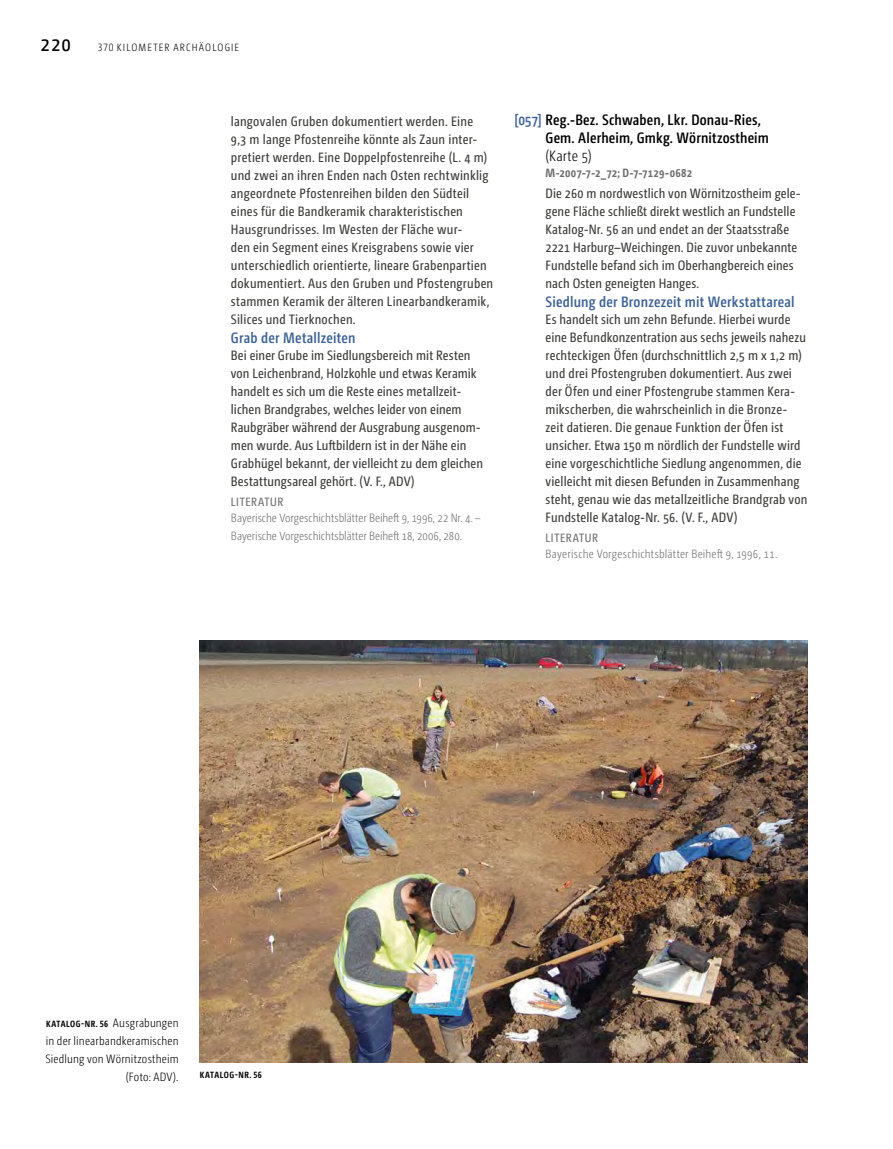
<style>
.page{position:relative;width:893px;height:1149px;background:#fff}
.page>*{position:absolute;margin:0;border:0;box-sizing:border-box;transform-origin:0 0}
.t1{font:21px "Camingo Dos Pro Cd";color:#000}
.t2{font:600 15px/18px "Camingo Dos Pro Cd";letter-spacing:.01em;color:#000}
.t3{font:600 15px "Camingo Dos Pro Cd";letter-spacing:.015em;color:#3b6198}
.t4{font:300 15px "Camingo Dos Pro Cd";letter-spacing:.02em;color:#000}
.t5{font:13.5px/18px "Camingo Dos Pro Cd";letter-spacing:.015em;color:#3c3c3b}
.t6{font:300 12px/18px "Camingo Dos Pro Cd";letter-spacing:.005em;color:#706f6f}
.t7{font:300 12px/18px "Camingo Dos Pro Cd";letter-spacing:.015em;color:#000;text-align:right}
.t8{font:700 12px "Camingo Dos Pro Cd";letter-spacing:.02em;color:#706f6f}
.t9{font:12px "Camingo Dos Pro Cd";letter-spacing:.055em;color:#706f6f}
.t10{font:300 10.5px "Camingo Dos Pro Cd";letter-spacing:.105em;color:#000}
.t11{font:700 9px "Camingo Dos Pro Cd";letter-spacing:.055em;color:#000}
.s1{color:#3b6198}
.s2{font-weight:300;font-size:12px}
</style>
<div class="page">
<img style="left:200px;top:640px;width:608px;height:422px">
<h1 class="t1" style="left:41px;top:31px;width:32px">220</h1>
<p class="t10" style="left:98px;top:41px;width:143px">370 KILOMETER ARCHÄOLOGIE</p>
<p class="t5" style="left:231px;top:112px;width:264px">langovalen Gruben dokumentiert werden. Eine<br>9,3 m lange Pfostenreihe könnte als Zaun inter&shy;pretiert werden. Eine Doppelpfostenreihe (L. 4 m) und zwei an ihren Enden nach Osten rechtwinklig angeordnete Pfostenreihen bilden den Südteil eines für die Bandkeramik charakteristischen Hausgrundrisses. Im Westen der Fläche wur-<br>den ein Segment eines Kreisgrabens sowie vier unterschiedlich orientierte, lineare Grabenpartien dokumentiert. Aus den Gruben und Pfostengruben stammen Keramik der älteren Linearbandkeramik, Silices und Tierknochen.</p>
<p class="t3" style="left:231px;top:329px;width:126px">Grab der Metallzeiten</p>
<p class="t5" style="left:231px;top:346px;width:254px">Bei einer Grube im Siedlungsbereich mit Resten von Leichenbrand, Holzkohle und etwas Keramik handelt es sich um die Reste eines metallzeit&shy;lichen Brandgrabes, welches leider von einem Raubgräber während der Ausgrabung ausgenom&shy;men wurde. Aus Luftbildern ist in der Nähe ein Grabhügel bekannt, der vielleicht zu dem gleichen Bestattungsareal gehört. (V. F., ADV)</p>
<p class="t9" style="left:231px;top:494px;width:54px">LITERATUR</p>
<p class="t6" style="left:231px;top:509px;width:251px">Bayerische Vorgeschichtsblätter Beiheft 9, 1996, 22 Nr. 4. –<br>Bayerische Vorgeschichtsblätter Beiheft 18, 2006, 280.</p>
<p class="t2" style="left:546px;top:110px;width:225px;text-indent:-31px"><span class="s1">[057]</span> Reg.-Bez. Schwaben, Lkr. Donau-Ries,<br>Gem. Alerheim, Gmkg. Wörnitzostheim</p>
<p class="t4" style="left:546px;top:147px;width:48px">(Karte 5)</p>
<p class="t8" style="left:546px;top:166px;width:148px">M-2007-7-2_72; D-7-7129-0682</p>
<p class="t5" style="left:546px;top:184px;width:257px">Die 260 m nordwestlich von Wörnitzostheim gele&shy;gene Fläche schließt direkt westlich an Fundstelle Katalog-Nr. 56 an und endet an der Staatsstraße 2221 Harburg–Weichingen. Die zuvor unbekannte Fundstelle befand sich im Oberhangbereich eines nach Osten geneigten Hanges.</p>
<p class="t3" style="left:546px;top:293px;width:251px">Siedlung der Bronzezeit mit Werkstattareal</p>
<p class="t5" style="left:546px;top:310px;width:263px">Es handelt sich um zehn Befunde. Hierbei wurde eine Befundkonzentration aus sechs jeweils nahezu rechteckigen Öfen (durchschnittlich 2,5 m x 1,2 m) und drei Pfostengruben dokumentiert. Aus zwei der Öfen und einer Pfostengrube stammen Kera&shy;mikscherben, die wahrscheinlich in die Bronze&shy;zeit datieren. Die genaue Funktion der Öfen ist unsicher. Etwa 150 m nördlich der Fundstelle wird eine vorgeschichtliche Siedlung angenommen, die vielleicht mit diesen Befunden in Zusammenhang steht, genau wie das metallzeitliche Brandgrab von Fundstelle Katalog-Nr. 56. (V. F., ADV)</p>
<p class="t9" style="left:546px;top:530px;width:54px">LITERATUR</p>
<p class="t6" style="left:546px;top:545px;width:233px">Bayerische Vorgeschichtsblätter Beiheft 9, 1996, 11.</p>
<p class="t11" style="left:46px;top:1017px;width:134px">KATALOG-NR. 56 <span class="s2">Ausgrabungen</span></p>
<p class="t7" style="left:45px;top:1031px;width:135px">in der linearbandkeramischen<br>Siedlung von Wörnitzostheim (Foto: ADV).</p>
<p class="t11" style="left:200px;top:1069px;width:63px">KATALOG-NR. 56</p>
</div>
